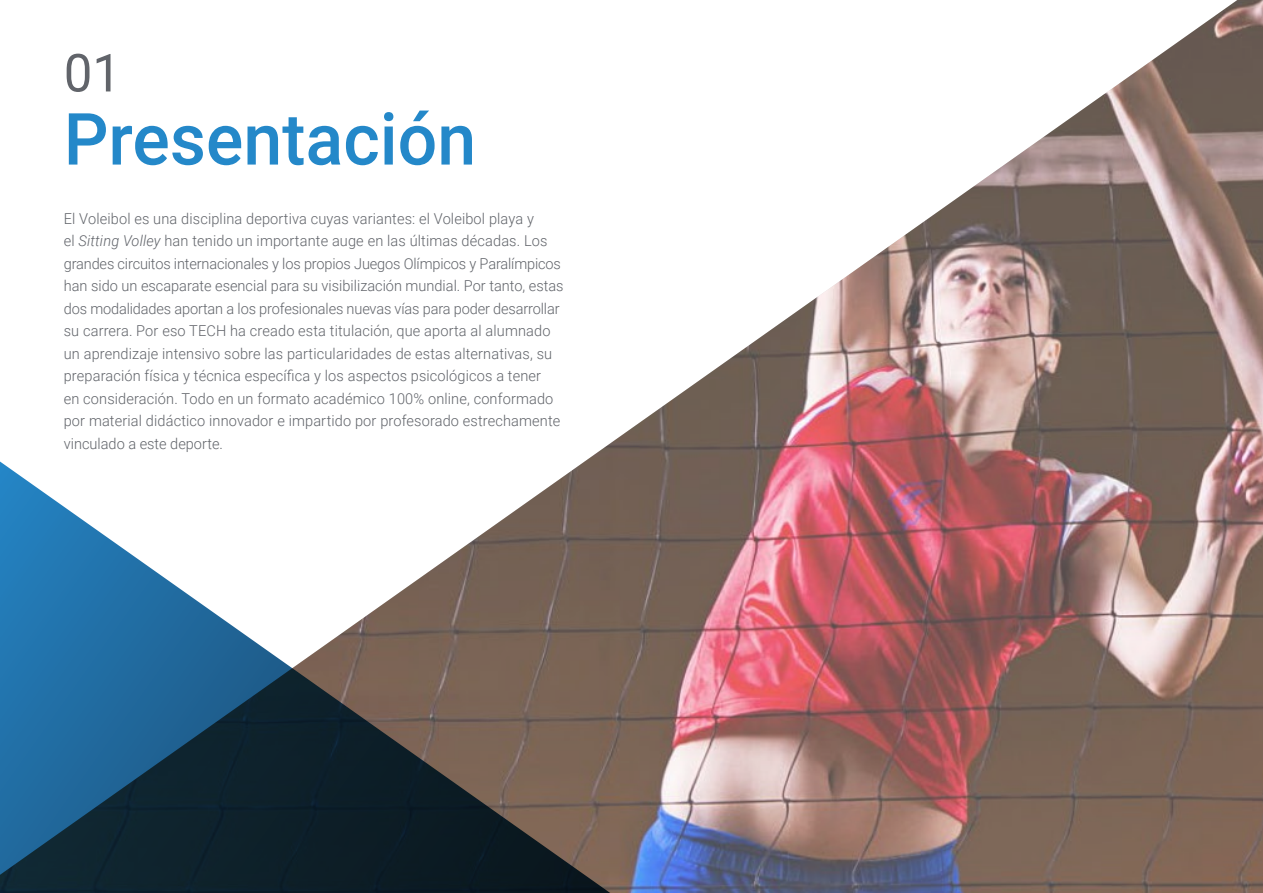
<style>
.page{position:relative;width:1263px;height:893px;background:#fff}
.page>*{position:absolute;margin:0;border:0;box-sizing:border-box;transform-origin:0 0}
.t1{font:500 72px "Roboto";color:#2488c9}
.t2{font:52.5px "Roboto";color:#61646a}
.t3{font:300 15px/22.5px "Roboto";letter-spacing:.01em;color:#61646a}
.s1{font-style:italic}
</style>
<div class="page">
<img style="left:606px;top:0;width:657px;height:893px">
<svg style="left:0;top:446px;width:640px;height:447px"></svg>
<h2 class="t2" style="left:64px;top:36px;width:59px">01</h2>
<h1 class="t1" style="left:64px;top:89px;width:414px">Presentación</h1>
<p class="t3" style="left:64px;top:207px;width:501px">El Voleibol es una disciplina deportiva cuyas variantes: el Voleibol playa y<br>el <span class="s1">Sitting Volley</span> han tenido un importante auge en las últimas décadas. Los grandes circuitos internacionales y los propios Juegos Olímpicos y Paralímpicos han sido un escaparate esencial para su visibilización mundial. Por tanto, estas dos modalidades aportan a los profesionales nuevas vías para poder desarrollar su carrera. Por eso TECH ha creado esta titulación, que aporta al alumnado un aprendizaje intensivo sobre las particularidades de estas alternativas, su preparación física y técnica específica y los aspectos psicológicos a tener<br>en consideración. Todo en un formato académico 100% online, conformado por material didáctico innovador e impartido por profesorado estrechamente vinculado a este deporte.</p>
</div>
